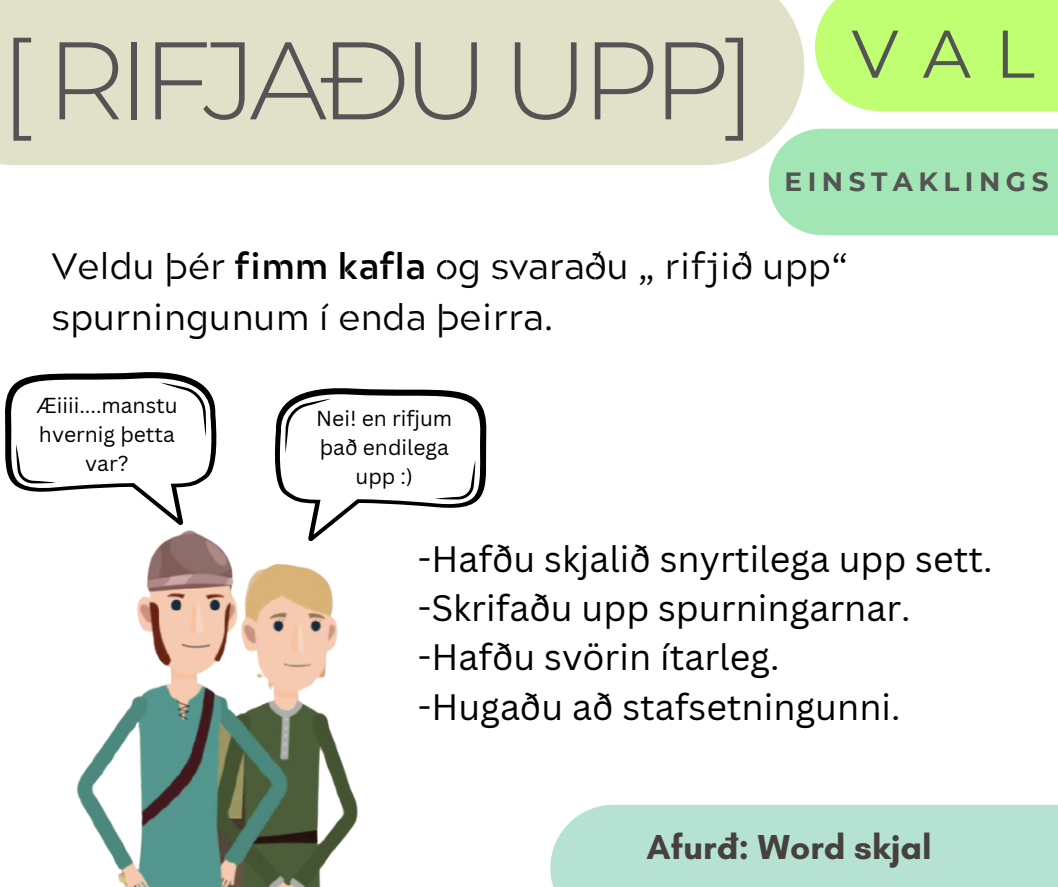
<style>
.page{position:relative;width:1058px;height:887px;background:#fff}
.page>*{position:absolute;margin:0;border:0;box-sizing:border-box;transform-origin:0 0}
.t1{font:300 109.95px "Montserrat";letter-spacing:-.07em;color:#545454}
.t2{font:67.2px "Montserrat";color:#545454}
.t3{font:36.6px/50.8px "Acherus Militant 1";color:#000}
.t4{font:35.85px "Canva Sans";color:#000}
.t5{font:700 35.25px "Glacial Indifference";color:#46413d}
.t6{font:700 26.4px "Montserrat";letter-spacing:.21em;color:#545454}
.t7{font:21px/29px "Canva Sans";color:#000}
.s1{font-weight:700}
</style>
<div class="page">
<div style="left:768px;top:129px;width:290px;height:106px;background:#a1e6b4"></div>
<div style="left:0;top:0;width:804px;height:165px;background:#e1e0c9"></div>
<div style="left:815px;top:0;width:243px;height:111px;background:#c1ff72"></div>
<div style="left:550px;top:804px;width:508px;height:82px;background:#b6e2d3"></div>
<svg style="left:274px;top:388px;width:213px;height:130px"></svg>
<svg style="left:5px;top:372px;width:212px;height:146px"></svg>
<img style="left:76px;top:518px;width:282px;height:368px">
<p class="t1" style="left:0;top:13px;width:758px">[ RIFJAÐU UPP]</p>
<p class="t2" style="left:851px;top:13px;width:185px">VAL</p>
<p class="t6" style="left:784px;top:165px;width:265px">EINSTAKLINGS</p>
<p class="t3" style="left:51px;top:244px;width:798px">Veldu þér <span class="s1">fimm kafla</span> og svaraðu „ rifjið upp“ spurningunum í enda þeirra.</p>
<p class="t7" style="left:36px;top:390px;width:143px">Æiiii....manstu hvernig þetta</p>
<p class="t7" style="left:85px;top:448px;width:45px">var?</p>
<p class="t7" style="left:316px;top:403px;width:137px;text-align:center">Nei! en rifjum það endilega upp :)</p>
<p class="t4" style="left:418px;top:533px;width:576px">-Hafðu skjalið snyrtilega upp sett.</p>
<p class="t4" style="left:418px;top:583px;width:494px">-Skrifaðu upp spurningarnar.</p>
<p class="t4" style="left:418px;top:632px;width:363px">-Hafðu svörin ítarleg.</p>
<p class="t4" style="left:418px;top:681px;width:484px">-Hugaðu að stafsetningunni.</p>
<p class="t5" style="left:646px;top:825px;width:287px">Afurð: Word skjal</p>
</div>
